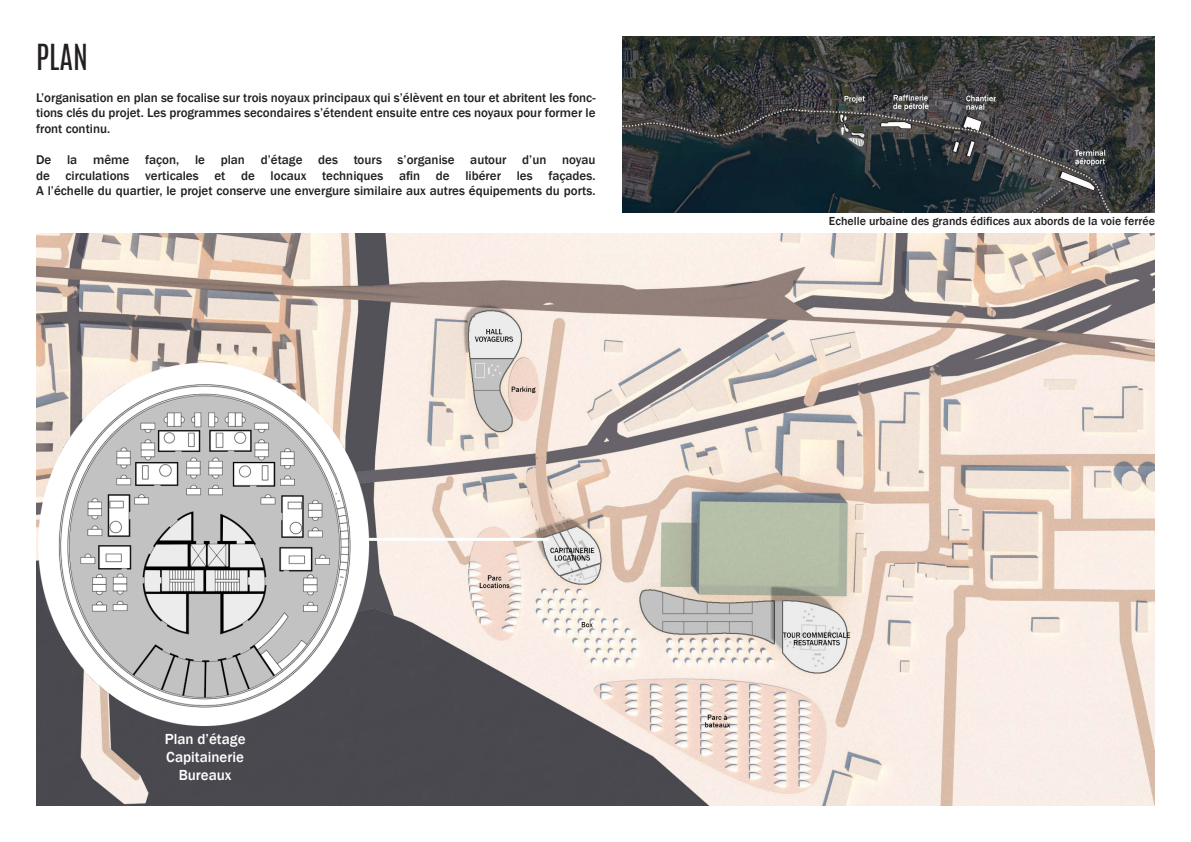
<style>
.page{position:relative;width:1191px;height:842px;background:#fff}
.page>*{position:absolute;margin:0;border:0;box-sizing:border-box;transform-origin:0 0}
.t1{font:30px "Antonio";color:#231f20}
.t2{font:500 15px "Franklin Gothic";color:#fff}
.t3{font:500 13px/15.6px "Franklin Gothic";color:#231f20}
.t4{font:500 12px "Franklin Gothic";color:#231f20}
</style>
<div class="page">
<img style="left:36px;top:234px;width:1119px;height:572px">
<img style="left:36px;top:359px;width:393px;height:374px">
<hr style="left:367px;top:538px;width:182px;height:3px;background:#fff">
<img style="left:622px;top:36px;width:533px;height:177px">
<p class="t1" style="left:36px;top:35px;width:54px">PLAN</p>
<p class="t3" style="left:36px;top:90px;width:561px">L’organisation en plan se focalise sur trois noyaux principaux qui s’élèvent en tour et abritent les fonc&shy;tions clés du projet. Les programmes secondaires s’étendent ensuite entre ces noyaux pour former le</p>
<p class="t3" style="left:36px;top:121px;width:76px">front continu.</p>
<p class="t3" style="left:36px;top:152px;width:561px">De la même façon, le plan d’étage des tours s’organise autour d’un noyau de circulations verticales et de locaux techniques afin de libérer les façades.</p>
<p class="t3" style="left:36px;top:183px;width:561px">A l’échelle du quartier, le projet conserve une envergure similaire aux autres équipements du ports.</p>
<p class="t2" style="left:165px;top:729px;width:82px">Plan d’étage</p>
<p class="t2" style="left:166px;top:747px;width:79px">Capitainerie</p>
<p class="t2" style="left:179px;top:765px;width:54px">Bureaux</p>
<p class="t4" style="left:829px;top:213px;width:327px">Echelle urbaine des grands édifices aux abords de la voie ferrée</p>
</div>
